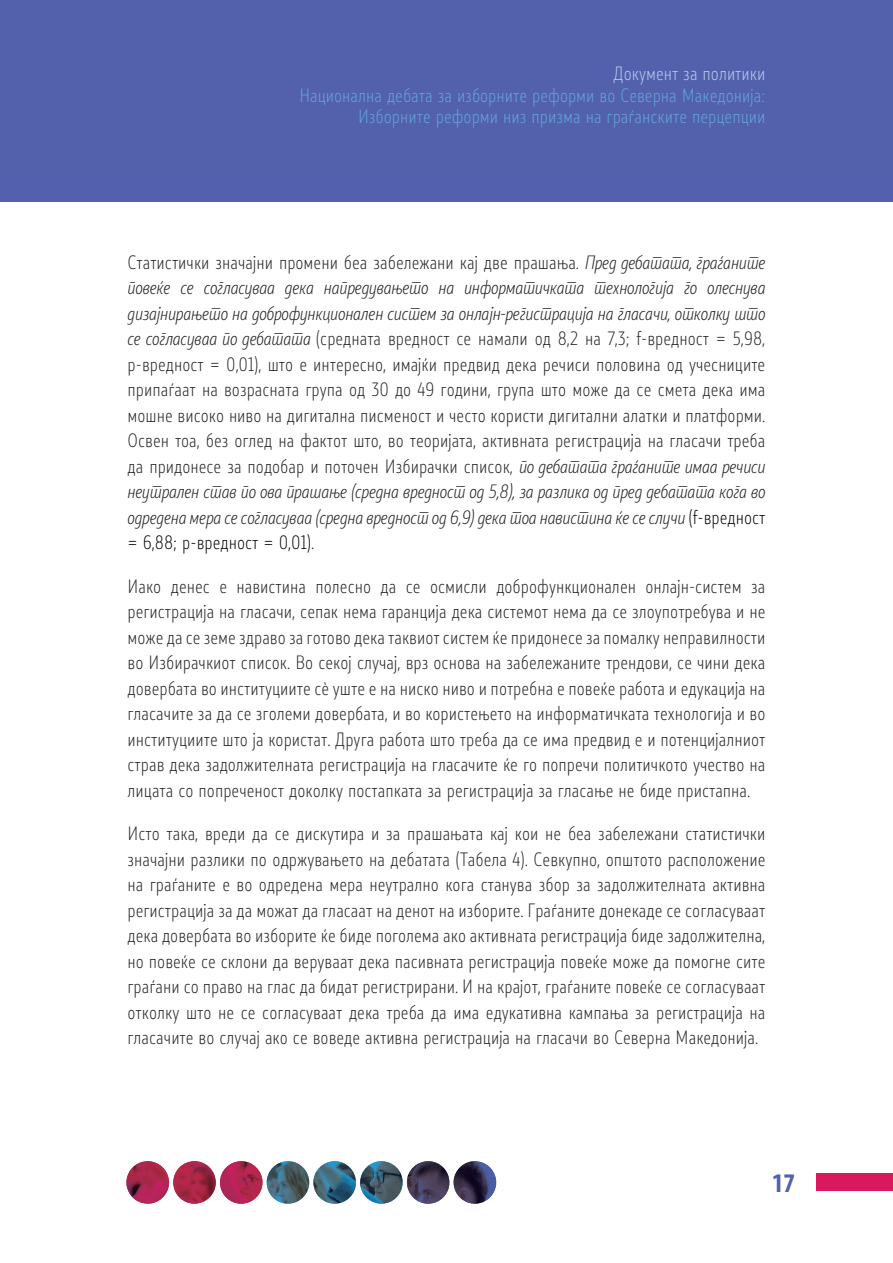
<style>
.page{position:relative;width:893px;height:1263px;background:#fff}
.page>*{position:absolute;margin:0;border:0;box-sizing:border-box;transform-origin:0 0}
.t1{font:700 condensed 27px "Myriad Pro";color:#5262ac}
.t2{font:300 18px/25.5px "Stobi Sans Cn";color:#231f20;text-align:justify}
.t3{font:300 18px "Stobi Sans Cn";color:#63a7da}
.t4{font:300 18px "Stobi Sans Cn";color:#b5d0ec}
.s1{font-family:"Stobi Sans Cn It"}
.s2{color:#000}
</style>
<div class="page">
<svg style="left:470px;top:1193px;width:24px;height:11px"></svg>
<svg style="left:220px;top:1161px;width:42px;height:43px"></svg>
<svg style="left:407px;top:1161px;width:42px;height:43px"></svg>
<img style="left:407px;top:1161px;width:37px;height:23px">
<img style="left:407px;top:1182px;width:20px;height:21px">
<img style="left:360px;top:1161px;width:43px;height:43px">
<img style="left:267px;top:1161px;width:42px;height:43px">
<img style="left:313px;top:1161px;width:43px;height:43px">
<img style="left:173px;top:1161px;width:43px;height:43px">
<img style="left:241px;top:1161px;width:20px;height:29px">
<img style="left:220px;top:1161px;width:21px;height:42px">
<img style="left:126px;top:1161px;width:43px;height:42px">
<img style="left:471px;top:1161px;width:25px;height:32px">
<img style="left:453px;top:1161px;width:18px;height:42px">
<div style="left:816px;top:1174px;width:77px;height:17px;background:#d9195d"></div>
<div style="left:0;top:0;width:893px;height:202px;background:#5360ac"></div>
<p class="t4" style="left:614px;top:61px;width:153px">Документ за политики</p>
<p class="t3" style="left:299px;top:83px;width:467px">Национална дебата за изборните реформи во Северна Македонија:</p>
<p class="t3" style="left:358px;top:104px;width:409px">Изборните реформи низ призма на граѓанските перцепции</p>
<p class="t2" style="left:128px;top:249px;width:639px">Статистички значајни промени беа забележани кај две прашања. <span class="s1">Пред дебатата, граѓаните повеќе се согласуваа дека напредувањето на информатичката технологија го олеснува дизајнирањето на доброфункционален систем за онлајн-регистрација на гласачи, отколку што се согласуваа по дебатата</span> (средната вредност се намали од 8,2 на 7,3; f-вредност = 5,98, p-вредност = 0,01), што е интересно, имајќи предвид дека речиси половина од учесниците припаѓаат на возрасната група од 30 до 49 години, група што може да се смета дека има мошне високо ниво на дигитална писменост и често користи дигитални алатки и платформи.<br>Освен тоа, без оглед на фактот што, во теоријата, активната регистрација на гласачи треба да придонесе за подобар и поточен Избирачки список, <span class="s1">по дебатата граѓаните имаа речиси неутрален став по ова прашање (средна вредност од 5,8), за разлика од пред дебатата кога во одредена мера се согласуваа (средна вредност од 6,9) дека тоа навистина ќе се случи</span> <span class="s2">(f-вредност = 6,88; p-вредност = 0,01)</span>.</p>
<p class="t2" style="left:128px;top:573px;width:639px">Иако денес е навистина полесно да се осмисли доброфункционален онлајн-систем за регистрација на гласачи, сепак нема гаранција дека системот нема да се злоупотребува и не може да се земе здраво за готово дека таквиот систем ќе придонесе за помалку неправилности во Избирачкиот список. Во секој случај, врз основа на забележаните трендови, се чини дека довербата во институциите сè уште е на ниско ниво и потребна е повеќе работа и едукација на гласачите за да се зголеми довербата, и во користењето на информатичката технологија и во институциите што ја користат. Друга работа што треба да се има предвид е и потенцијалниот страв дека задолжителната регистрација на гласачите ќе го попречи политичкото учество на лицата со попреченост доколку постапката за регистрација за гласање не биде пристапна.</p>
<p class="t2" style="left:128px;top:820px;width:639px">Исто така, вреди да се дискутира и за прашањата кај кои не беа забележани статистички значајни разлики по одржувањето на дебатата (Табела 4). Севкупно, општото расположение на граѓаните е во одредена мера неутрално кога станува збор за задолжителната активна регистрација за да можат да гласаат на денот на изборите. Граѓаните донекаде се согласуваат дека довербата во изборите ќе биде поголема ако активната регистрација биде задолжителна, но повеќе се склони да веруваат дека пасивната регистрација повеќе може да помогне сите граѓани со право на глас да бидат регистрирани. И на крајот, граѓаните повеќе се согласуваат отколку што не се согласуваат дека треба да има едукативна кампања за регистрација на гласачите во случај ако се воведе активна регистрација на гласачи во Северна Македонија.</p>
<h1 class="t1" style="left:772px;top:1166px;width:25px">17</h1>
</div>
